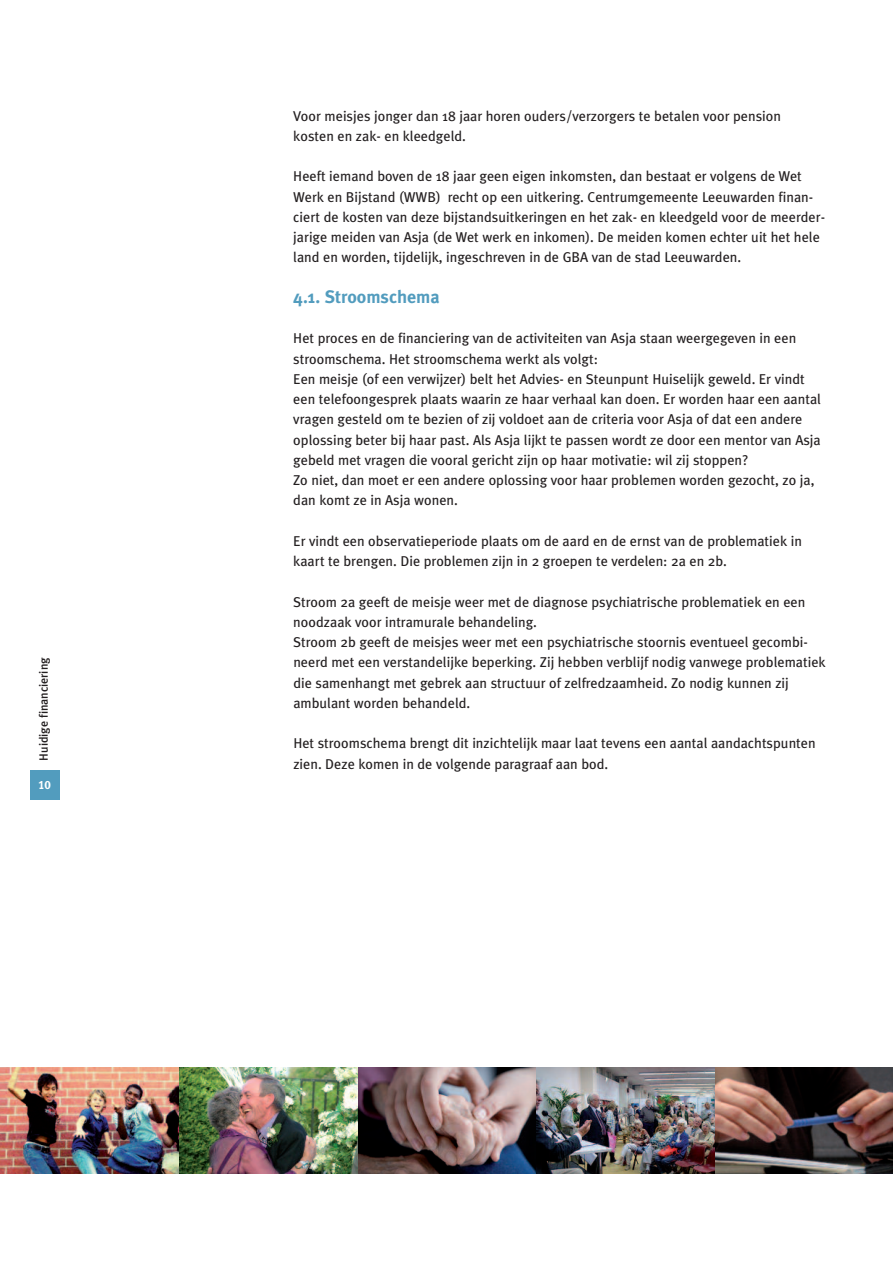
<style>
.page{position:relative;width:893px;height:1263px;background:#fff}
.page>*{position:absolute;margin:0;border:0;box-sizing:border-box;transform-origin:0 0}
.t1{font:700 18px "Meta Plus";color:#529cbe}
.t2{font:14.25px/20.2px "Meta Plus";color:#231f20}
.t3{font:500 12px "Meta Plus";color:#231f20}
.t4{font:12px "Meta Plus Bold Caps";color:#fff}
</style>
<div class="page">
<div style="left:30px;top:770px;width:30px;height:30px;background:#529cbe"></div>
<img style="left:0;top:1067px;width:893px;height:107px">
<img style="left:536px;top:1067px;width:178px;height:107px">
<img style="left:357px;top:1067px;width:179px;height:107px">
<p class="t3" style="left:37px;top:761px;width:105px;rotate:-90deg">Huidige financiering</p>
<p class="t4" style="left:38px;top:778px;width:14px">10</p>
<p class="t2" style="left:293px;top:106px;width:489px">Voor meisjes jonger dan 18 jaar horen ouders/verzorgers te betalen voor pension kosten en zak- en kleedgeld.</p>
<p class="t2" style="left:293px;top:166px;width:533px">Heeft iemand boven de 18 jaar geen eigen inkomsten, dan bestaat er volgens de Wet Werk en Bijstand (WWB) recht op een uitkering. Centrumgemeente Leeuwarden finan&shy;ciert de kosten van deze bijstandsuitkeringen en het zak- en kleedgeld voor de meerder&shy;jarige meiden van Asja (de Wet werk en inkomen). De meiden komen echter uit het hele land en worden, tijdelijk, ingeschreven in de GBA van de stad Leeuwarden.</p>
<p class="t1" style="left:293px;top:286px;width:148px">4.1. Stroomschema</p>
<p class="t2" style="left:293px;top:328px;width:529px">Het proces en de financiering van de activiteiten van Asja staan weergegeven in een stroomschema. Het stroomschema werkt als volgt:<br>Een meisje (of een verwijzer) belt het Advies- en Steunpunt Huiselijk geweld. Er vindt een telefoongesprek plaats waarin ze haar verhaal kan doen. Er worden haar een aantal vragen gesteld om te bezien of zij voldoet aan de criteria voor Asja of dat een andere oplossing beter bij haar past. Als Asja lijkt te passen wordt ze door een mentor van Asja gebeld met vragen die vooral gericht zijn op haar motivatie: wil zij stoppen?<br>Zo niet, dan moet er een andere oplossing voor haar problemen worden gezocht, zo ja, dan komt ze in Asja wonen.</p>
<p class="t2" style="left:293px;top:531px;width:510px">Er vindt een observatieperiode plaats om de aard en de ernst van de problematiek in kaart te brengen. Die problemen zijn in 2 groepen te verdelen: 2a en 2b.</p>
<p class="t2" style="left:293px;top:592px;width:534px">Stroom 2a geeft de meisje weer met de diagnose psychiatrische problematiek en een noodzaak voor intramurale behandeling.<br>Stroom 2b geeft de meisjes weer met een psychiatrische stoornis eventueel gecombi&shy;neerd met een verstandelijke beperking. Zij hebben verblijf nodig vanwege problematiek die samenhangt met gebrek aan structuur of zelfredzaamheid. Zo nodig kunnen zij ambulant worden behandeld.</p>
<p class="t2" style="left:293px;top:733px;width:524px">Het stroomschema brengt dit inzichtelijk maar laat tevens een aantal aandachtspunten zien. Deze komen in de volgende paragraaf aan bod.</p>
</div>
